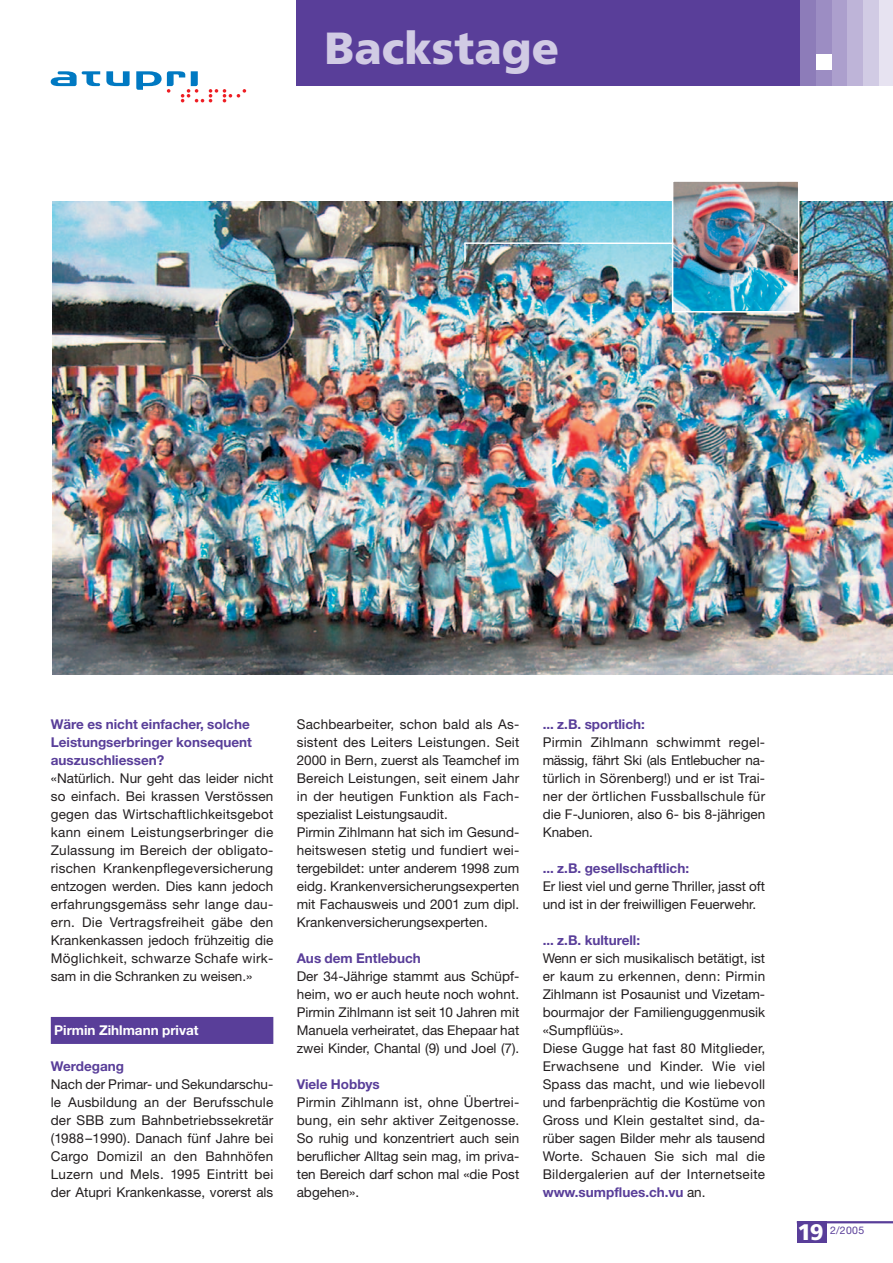
<style>
.page{position:relative;width:893px;height:1263px;background:#fff}
.page>*{position:absolute;margin:0;border:0;box-sizing:border-box;transform-origin:0 0}
.t1{font:900 45px "Frutiger";color:#d1cbe4}
.t2{font:900 22.5px "Frutiger";color:#fff}
.t3{font:13.5px/18px "Helvetica Neue";color:#231f20;text-align:justify}
.t4{font:700 13.5px/18px "Helvetica Neue";color:#593e99}
.t5{font:700 13.5px "Helvetica Neue";color:#fff}
.t6{font:10.5px "Helvetica Neue";color:#593e99}
.s1{font-weight:700;color:#593e99}
</style>
<div class="page">
<div style="left:297px;top:1px;width:548px;height:85px;background:#593e99"></div>
<hr style="left:797px;top:1221px;width:96px;height:2px;background:#593e99">
<div style="left:801px;top:1px;width:15px;height:85px;background:#8d7cb9"></div>
<div style="left:816px;top:1px;width:16px;height:85px;background:#9c8dc3"></div>
<div style="left:832px;top:1px;width:16px;height:85px;background:#ac9fcd"></div>
<div style="left:848px;top:1px;width:15px;height:85px;background:#beb4d8"></div>
<div style="left:863px;top:1px;width:16px;height:85px;background:#d1cbe4"></div>
<div style="left:879px;top:1px;width:14px;height:85px;background:#e7e3f1"></div>
<div style="left:816px;top:54px;width:15px;height:16px;background:#fff"></div>
<svg style="left:106px;top:71px;width:24px;height:15px"></svg>
<svg style="left:51px;top:71px;width:49px;height:15px"></svg>
<svg style="left:136px;top:71px;width:110px;height:31px"></svg>
<div style="left:51px;top:1017px;width:222px;height:27px;background:#593e99"></div>
<img style="left:52px;top:202px;width:841px;height:473px">
<img style="left:675px;top:183px;width:121px;height:126px">
<div style="left:672px;top:180px;width:127px;height:132px;border:2px solid #fff"></div>
<hr style="left:464px;top:242px;width:209px;height:2px;background:#fff">
<svg style="left:464px;top:243px;width:2px;height:19px"></svg>
<div style="left:797px;top:1221px;width:29px;height:22px;background:#593e99"></div>
<h1 class="t1" style="left:324px;top:30px;width:236px">Backstage</h1>
<p class="t4" style="left:51px;top:717px;width:203px">Wäre es nicht einfacher, solche<br>Leistungserbringer konsequent auszuschliessen?</p>
<p class="t3" style="left:51px;top:771px;width:224px">«Natürlich. Nur geht das leider nicht so einfach. Bei krassen Verstössen gegen das Wirtschaftlichkeitsgebot kann einem Leistungserbringer die Zulassung im Bereich der obligato&shy;rischen Krankenpflegeversicherung entzogen werden. Dies kann jedoch erfahrungsgemäss sehr lange dau&shy;ern. Die Vertragsfreiheit gäbe den Krankenkassen jedoch frühzeitig die Möglichkeit, schwarze Schafe wirk&shy;sam in die Schranken zu weisen.»</p>
<p class="t5" style="left:54px;top:1026px;width:146px">Pirmin Zihlmann privat</p>
<p class="t4" style="left:51px;top:1059px;width:75px">Werdegang</p>
<p class="t3" style="left:51px;top:1077px;width:224px">Nach der Primar- und Sekundarschu&shy;le Ausbildung an der Berufsschule der SBB zum Bahnbetriebssekretär (1988–1990). Danach fünf Jahre bei Cargo Domizil an den Bahnhöfen Luzern und Mels. 1995 Eintritt bei der Atupri Krankenkasse, vorerst als</p>
<p class="t3" style="left:297px;top:717px;width:224px;text-align:left">Sachbearbeiter, schon bald als As&shy;sistent des Leiters Leistungen. Seit 2000 in Bern, zuerst als Teamchef im Bereich Leistungen, seit einem Jahr in der heutigen Funktion als Fach&shy;spezialist Leistungsaudit.<br>Pirmin Zihlmann hat sich im Gesund&shy;heitswesen stetig und fundiert wei&shy;tergebildet: unter anderem 1998 zum eidg. Krankenversicherungsexperten mit Fachausweis und 2001 zum dipl.<br>Krankenversicherungsexperten.</p>
<p class="t4" style="left:297px;top:951px;width:126px">Aus dem Entlebuch</p>
<p class="t3" style="left:297px;top:969px;width:224px">Der 34-Jährige stammt aus Schüpf&shy;heim, wo er auch heute noch wohnt.<br>Pirmin Zihlmann ist seit 10 Jahren mit Manuela verheiratet, das Ehepaar hat zwei Kinder, Chantal (9) und Joel (7).</p>
<p class="t4" style="left:297px;top:1077px;width:85px">Viele Hobbys</p>
<p class="t3" style="left:297px;top:1095px;width:224px">Pirmin Zihlmann ist, ohne Übertrei&shy;bung, ein sehr aktiver Zeitgenosse.<br>So ruhig und konzentriert auch sein beruflicher Alltag sein mag, im priva&shy;ten Bereich darf schon mal «die Post abgehen».</p>
<p class="t4" style="left:543px;top:717px;width:104px">... z.B. sportlich:</p>
<p class="t3" style="left:543px;top:735px;width:224px">Pirmin Zihlmann schwimmt regel&shy;mässig, fährt Ski (als Entlebucher na&shy;türlich in Sörenberg!) und er ist Trai&shy;ner der örtlichen Fussballschule für die F-Junioren, also 6- bis 8-jährigen Knaben.</p>
<p class="t4" style="left:543px;top:861px;width:148px">... z.B. gesellschaftlich:</p>
<p class="t3" style="left:543px;top:879px;width:224px">Er liest viel und gerne Thriller, jasst oft und ist in der freiwilligen Feuerwehr.</p>
<p class="t4" style="left:543px;top:933px;width:99px">... z.B. kulturell:</p>
<p class="t3" style="left:543px;top:951px;width:224px;text-align:left">Wenn er sich musikalisch betätigt, ist er kaum zu erkennen, denn: Pirmin Zihlmann ist Posaunist und Vizetam&shy;bourmajor der Familienguggenmusik «Sumpflüüs».<br>Diese Gugge hat fast 80 Mitglieder, Erwachsene und Kinder. Wie viel Spass das macht, und wie liebevoll und farbenprächtig die Kostüme von Gross und Klein gestaltet sind, da&shy;rüber sagen Bilder mehr als tausend Worte. Schauen Sie sich mal die Bildergalerien auf der Internetseite <span class="s1">www.sumpflues.ch.vu</span> an.</p>
<h2 class="t2" style="left:797px;top:1223px;width:28px">19</h2>
<p class="t6" style="left:830px;top:1226px;width:36px">2/2005</p>
</div>
